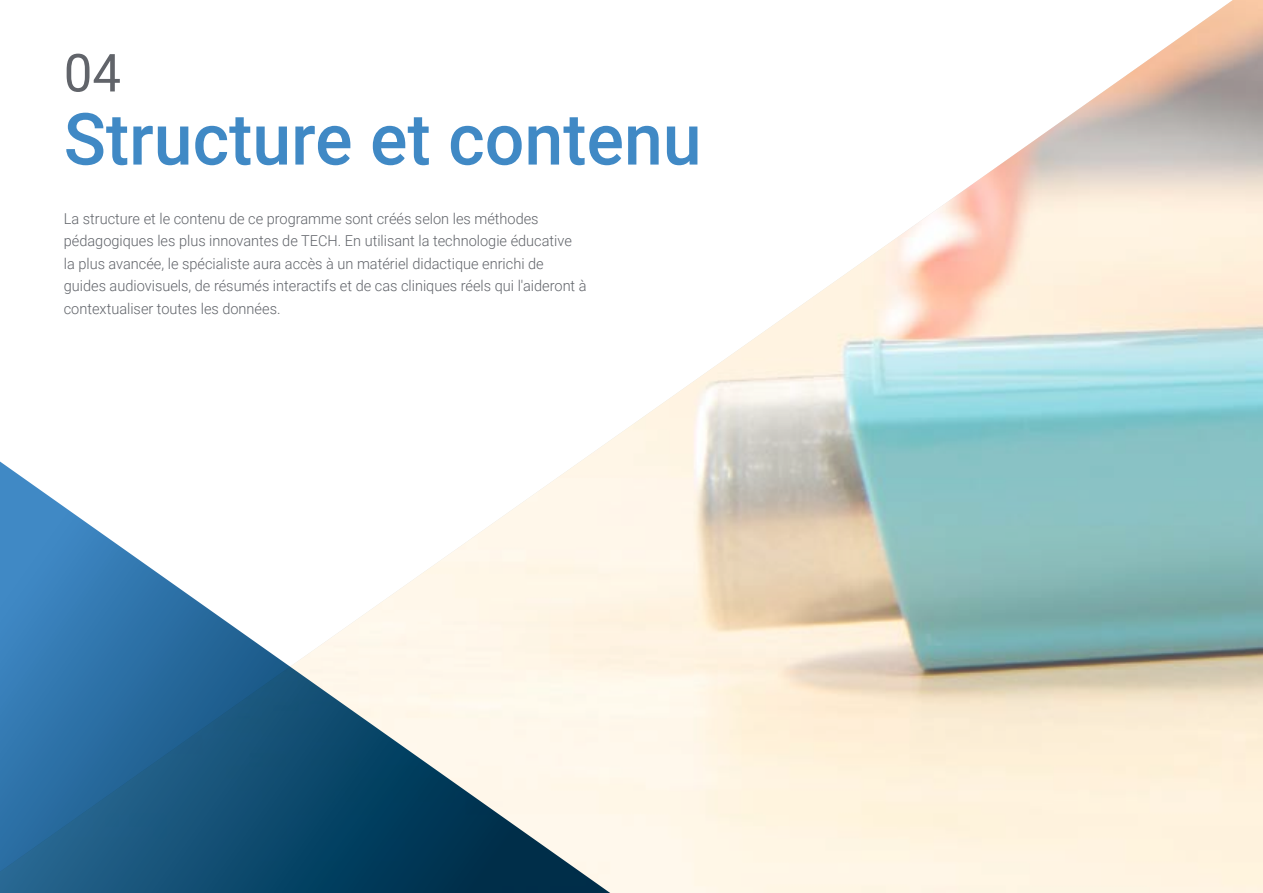
<style>
.page{position:relative;width:1263px;height:893px;background:#fff}
.page>*{position:absolute;margin:0;border:0;box-sizing:border-box;transform-origin:0 0}
.t1{font:500 72px "Roboto";color:#4089c5}
.t2{font:52.5px "Roboto";color:#61646a}
.t3{font:300 15px/22.5px "Roboto";color:#61646a}
</style>
<div class="page">
<img style="left:602px;top:0;width:661px;height:893px">
<svg style="left:0;top:446px;width:640px;height:447px"></svg>
<h2 class="t2" style="left:64px;top:36px;width:59px">04</h2>
<h1 class="t1" style="left:64px;top:89px;width:639px">Structure et contenu</h1>
<p class="t3" style="left:64px;top:207px;width:524px">La structure et le contenu de ce programme sont créés selon les méthodes pédagogiques les plus innovantes de TECH. En utilisant la technologie éducative la plus avancée, le spécialiste aura accès à un matériel didactique enrichi de guides audiovisuels, de résumés interactifs et de cas cliniques réels qui l'aideront à contextualiser toutes les données.</p>
</div>
